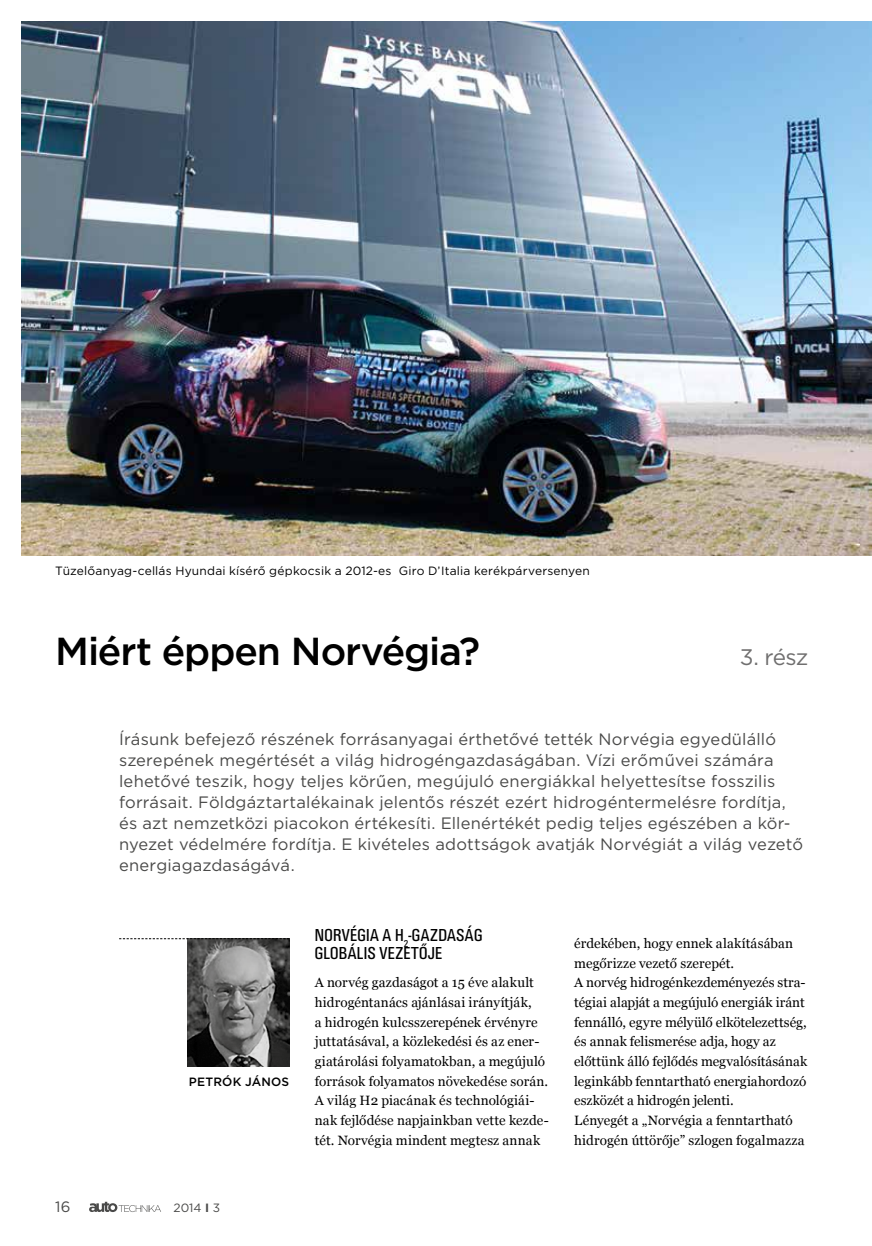
<style>
.page{position:relative;width:872px;height:1246px;background:#fff}
.page>*{position:absolute;margin:0;border:0;box-sizing:border-box;transform-origin:0 0}
.t1{font:500 39px "Gotham";letter-spacing:-.025em;color:#000}
.t2{font:22.5px "Gotham";color:#706f6f}
.t3{font:18px/18px "U001 Con";letter-spacing:.015em;color:#000}
.t4{font:16.5px/21px "Gotham";letter-spacing:.01em;color:#4a4a49}
.t5{font:15px "Gotham";color:#4a4a49}
.t6{font:13.5px/19.6px "Georgia";letter-spacing:.005em;color:#000}
.t7{font:12px "Gotham";letter-spacing:.015em;color:#000}
.t8{font:500 12px "Gotham";letter-spacing:.02em;color:#000}
.t9{font:12px "Gotham";color:#4a4a49}
.s1{font-weight:700}
</style>
<div class="page">
<svg style="left:89px;top:1202px;width:72px;height:10px"></svg>
<img style="left:187px;top:939px;width:102px;height:127px">
<svg style="left:119px;top:938px;width:170px;height:1px"></svg>
<img style="left:21px;top:22px;width:851px;height:533px">
<p class="t7" style="left:55px;top:563px;width:536px">Tüzelőanyag-cellás Hyundai kísérő gépkocsik a 2012-es Giro D’Italia kerékpárversenyen</p>
<p class="t1" style="left:55px;top:626px;width:426px">Miért éppen Norvégia?</p>
<p class="t2" style="left:739px;top:643px;width:70px">3. rész</p>
<p class="t4" style="left:119px;top:728px;width:685px">Írásunk befejező részének forrásanyagai érthetővé tették Norvégia egyedülálló szerepének megértését a világ hidrogéngazdaságában. Vízi erőművei számára lehetővé teszik, hogy teljes körűen, megújuló energiákkal helyettesítse fosszilis forrásait. Földgáztartalékainak jelentős részét ezért hidrogéntermelésre fordítja, és azt nemzetközi piacokon értékesíti. Ellenértékét pedig teljes egészében a kör&shy;nyezet védelmére fordítja. E kivételes adottságok avatják Norvégiát a világ vezető energiagazdaságává.</p>
<p class="t8" style="left:189px;top:1073px;width:102px">PETRÓK JÁNOS</p>
<p class="t5" style="left:55px;top:1197px;width:17px">16</p>
<p class="t9" style="left:173px;top:1200px;width:48px">2014 <span class="s1">I</span> 3</p>
<p class="t3" style="left:315px;top:926px;width:169px">NORVÉGIA A H<sub>2</sub>-GAZDASÁG<br>GLOBÁLIS VEZETŐJE</p>
<p class="t6" style="left:315px;top:972px;width:235px">A norvég gazdaságot a 15 éve alakult hidrogéntanács ajánlásai irányítják,<br>a hidrogén kulcsszerepének érvényre juttatásával, a közlekedési és az ener&shy;giatárolási folyamatokban, a megújuló források folyamatos növekedése során.<br>A világ H2 piacának és technológiái&shy;nak fejlődése napjainkban vette kezde&shy;tét. Norvégia mindent megtesz annak</p>
<p class="t6" style="left:574px;top:933px;width:235px">érdekében, hogy ennek alakításában megőrizze vezető szerepét.<br>A norvég hidrogénkezdeményezés stra&shy;tégiai alapját a megújuló energiák iránt fennálló, egyre mélyülő elkötelezettség, és annak felismerése adja, hogy az előttünk álló fejlődés megvalósításának leginkább fenntartható energiahordozó eszközét a hidrogén jelenti.<br>Lényegét a „Norvégia a fenntartható hidrogén úttörője” szlogen fogalmazza</p>
</div>
